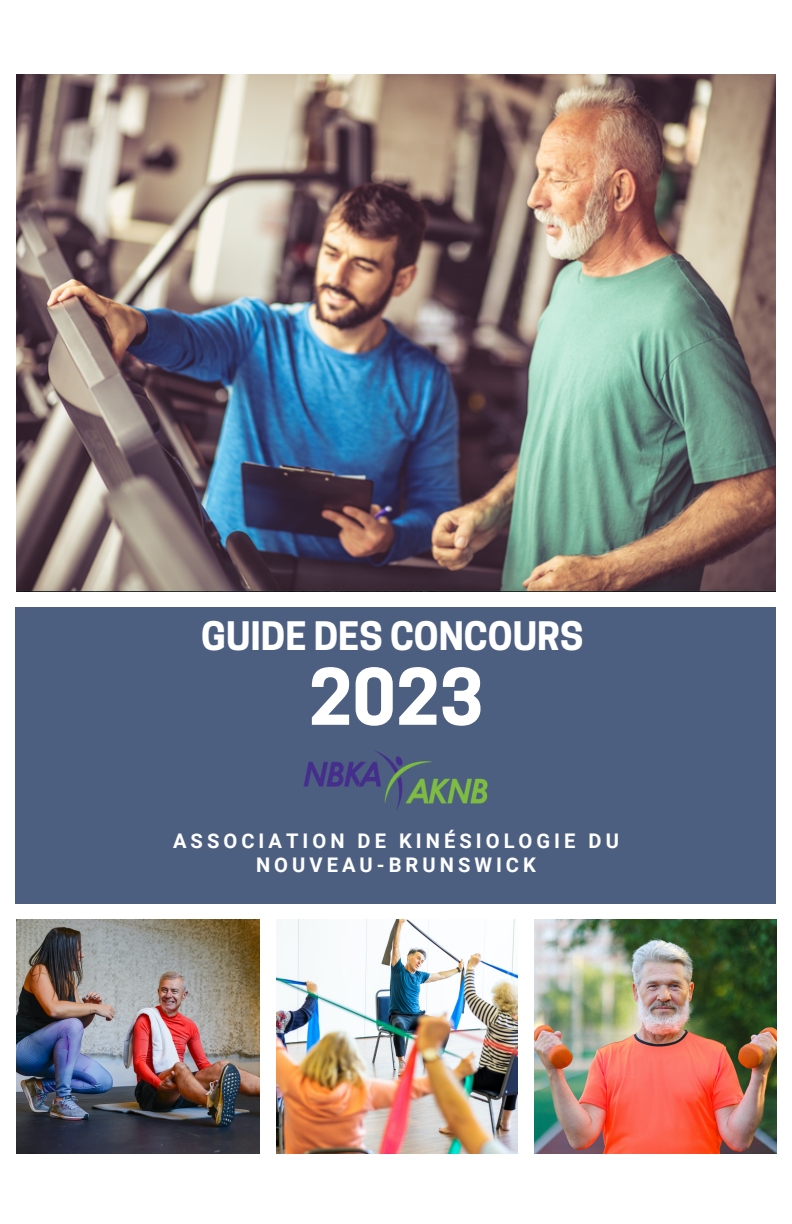
<style>
.page{position:relative;width:792px;height:1224px;background:#fff}
.page>*{position:absolute;margin:0;border:0;box-sizing:border-box;transform-origin:0 0}
.t1{font:700 72.8px "Cooper Hewitt";color:#fff}
.t2{font:700 36.8px "Cooper Hewitt";color:#fff}
.t3{font:700 20.2px/24px "Roboto";letter-spacing:.2em;color:#fff;text-align:center}
</style>
<div class="page">
<img style="left:16px;top:74px;width:760px;height:518px">
<div style="left:16px;top:607px;width:760px;height:297px;background:#4d5f81"></div>
<img style="left:16px;top:919px;width:244px;height:234px">
<img style="left:534px;top:919px;width:243px;height:234px">
<img style="left:276px;top:919px;width:242px;height:234px">
<img style="left:303px;top:750px;width:185px;height:59px">
<p class="t2" style="left:201px;top:622px;width:384px">GUIDE DES CONCOURS</p>
<p class="t1" style="left:309px;top:670px;width:176px">2023</p>
<p class="t3" style="left:173px;top:829px;width:447px">ASSOCIATION DE KINÉSIOLOGIE DU<br>NOUVEAU-BRUNSWICK</p>
</div>
